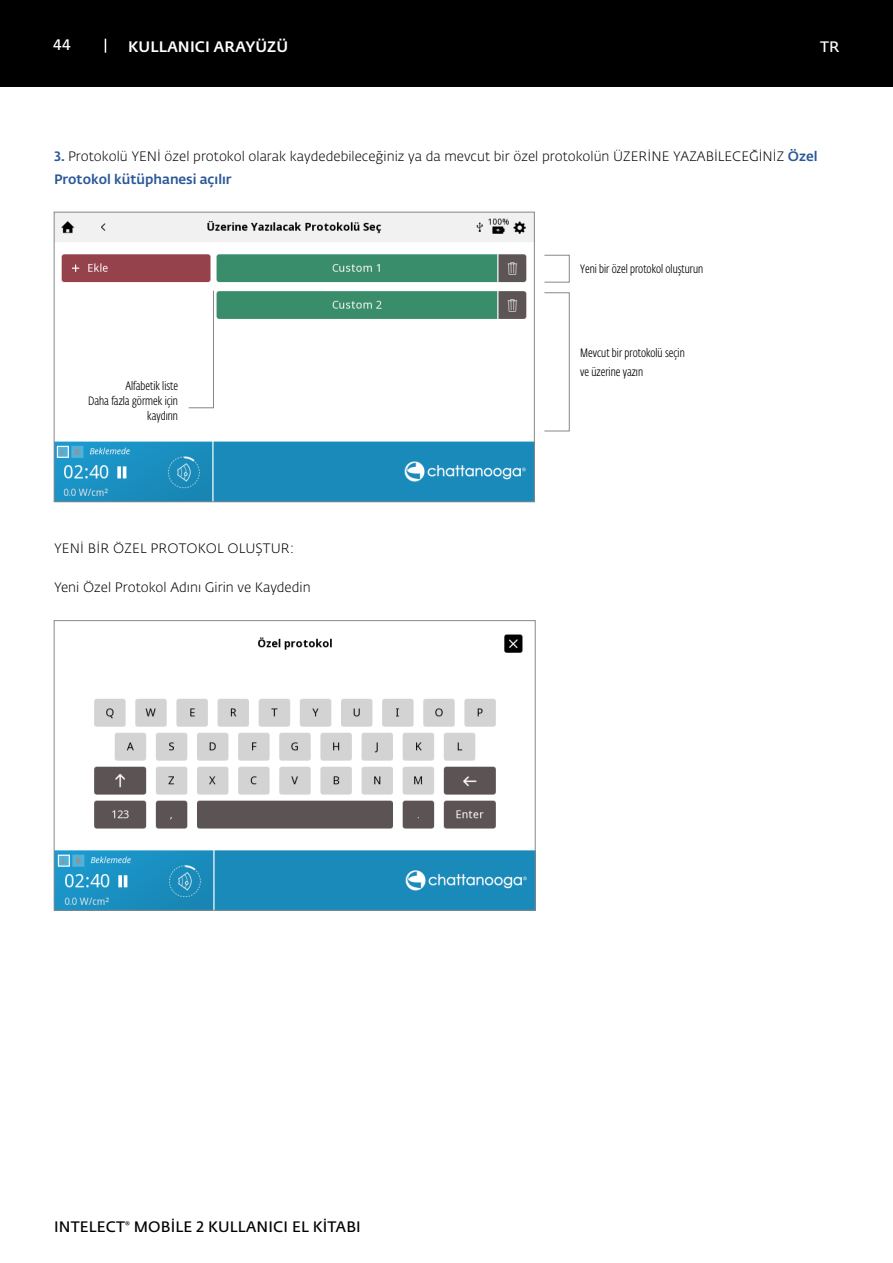
<style>
.page{position:relative;width:893px;height:1263px;background:#fff}
.page>*{position:absolute;margin:0;border:0;box-sizing:border-box;transform-origin:0 0}
.t1{font:600 15px "Fedra Sans Alt Pro";letter-spacing:.01em;color:#000}
.t2{font:500 15px "Fedra Sans Alt Pro";letter-spacing:.01em;color:#fff}
.t3{font:600 15px "Fedra Sans Alt Pro";color:#fff}
.Basic_Body{font:300 13.5px/22.5px "Fedra Sans Alt Pro";color:#000}
.Basic_Body-2{font:300 12px/15px "Fe Sa Cond Alt Pro";color:#000;text-align:right}
.s1{font-weight:500;color:#2b5898}
</style>
<div class="page">
<div style="left:0;top:0;width:893px;height:87px;background:#000"></div>
<svg style="left:105px;top:39px;width:1px;height:14px"></svg>
<img style="left:56px;top:214px;width:476px;height:286px">
<div style="left:54px;top:212px;width:480px;height:290px;border:1px solid #878787"></div>
<svg style="left:188px;top:290px;width:26px;height:118px"></svg>
<img style="left:56px;top:634px;width:477px;height:274px">
<div style="left:54px;top:620px;width:481px;height:290px;border:1px solid #878787"></div>
<p class="t3" style="left:53px;top:34px;width:19px">44</p>
<p class="t2" style="left:128px;top:35px;width:162px">KULLANICI ARAYÜZÜ</p>
<p class="t3" style="left:820px;top:36px;width:21px">TR</p>
<p class="Basic_Body" style="left:54px;top:145px;width:765px"><span class="s1">3.</span> Protokolü YENİ özel protokol olarak kaydedebileceğiniz ya da mevcut bir özel protokolün ÜZERİNE YAZABİLECEĞİNİZ <span class="s1">Özel<br>Protokol kütüphanesi açılır</span></p>
<p class="Basic_Body-2" style="left:580px;top:261px;width:124px">Yeni bir özel protokol oluşturun</p>
<p class="Basic_Body-2" style="left:125px;top:378px;width:54px">Alfabetik liste</p>
<p class="Basic_Body-2" style="left:88px;top:393px;width:91px">Daha fazla görmek için kaydırın</p>
<p class="Basic_Body" style="left:54px;top:537px;width:241px">YENI BI R ÖZEL PROTOKOL OLUŞTUR:</p>
<p class="Basic_Body" style="left:54px;top:576px;width:258px">Yeni Özel Protokol Adını Girin ve Kaydedin</p>
<p class="Basic_Body-2" style="left:580px;top:346px;width:106px">Mevcut bir protokolü seçin</p>
<p class="Basic_Body-2" style="left:580px;top:364px;width:64px">ve üzerine yazın</p>
<p class="t1" style="left:54px;top:1216px;width:308px">INTELECT<sup>®</sup> MOBILE 2 KULLANICI EL KITABI</p>
</div>
